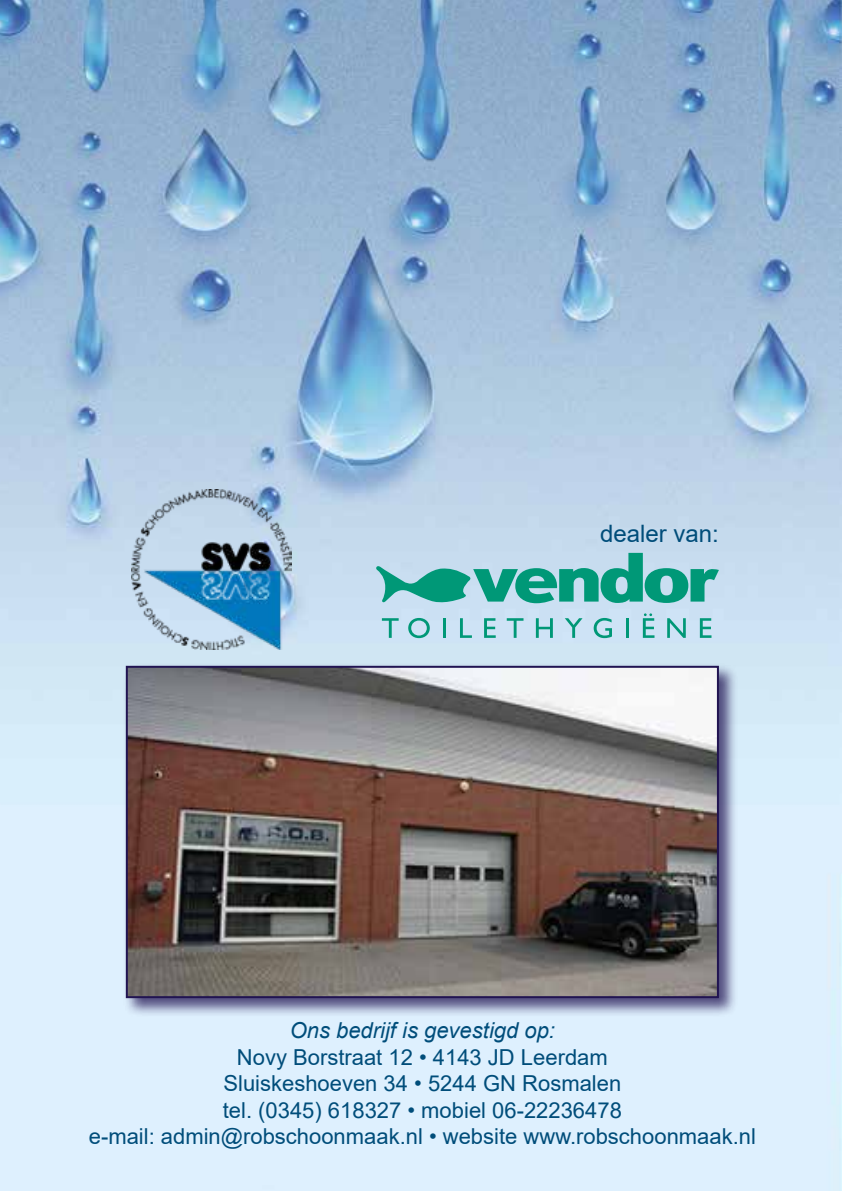
<style>
.page{position:relative;width:842px;height:1191px;background:#fff}
.page>*{position:absolute;margin:0;border:0;box-sizing:border-box;transform-origin:0 0}
.t1{font:24px "Arial";color:#004d7a}
.t2{font:22px/26.4px "Arial";color:#004d7a;text-align:center}
.t3{font:italic 22px "Arial";color:#004d7a}
</style>
<div class="page">
<img style="left:0;top:0;width:842px;height:1191px">
<div style="left:123px;top:663px;width:615px;height:354px;background:#211452;opacity:.75"></div>
<img style="left:129px;top:669px;width:587px;height:326px">
<div style="left:126px;top:666px;width:593px;height:332px;border:2px solid #211452"></div>
<img style="left:132px;top:489px;width:160px;height:160px">
<svg style="left:376px;top:553px;width:343px;height:52px;background:#71bfbb"></svg>
<svg style="left:382px;top:618px;width:17px;height:20px"></svg>
<svg style="left:408px;top:618px;width:22px;height:20px"></svg>
<hr style="left:443px;top:618px;width:3px;height:20px;background:#009877">
<svg style="left:460px;top:618px;width:12px;height:20px"></svg>
<svg style="left:484px;top:618px;width:12px;height:20px"></svg>
<svg style="left:507px;top:618px;width:16px;height:20px"></svg>
<svg style="left:536px;top:618px;width:17px;height:20px"></svg>
<svg style="left:565px;top:618px;width:17px;height:20px"></svg>
<svg style="left:594px;top:618px;width:18px;height:20px"></svg>
<hr style="left:626px;top:618px;width:3px;height:20px;background:#009877">
<svg style="left:643px;top:613px;width:11px;height:25px"></svg>
<svg style="left:667px;top:618px;width:19px;height:20px"></svg>
<svg style="left:700px;top:618px;width:11px;height:20px"></svg>
<p class="t1" style="left:600px;top:517px;width:120px">dealer van:</p>
<p class="t3" style="left:290px;top:1016px;width:267px">Ons bedrijf is gevestigd op:</p>
<p class="t2" style="left:89px;top:1043px;width:669px">Novy Borstraat 12 • 4143 JD Leerdam<br>Sluiskeshoeven 34 • 5244 GN Rosmalen<br>tel. (0345) 618327 • mobiel 06-22236478<br>e-mail: admin@robschoonmaak.nl • website www.robschoonmaak.nl</p>
</div>
